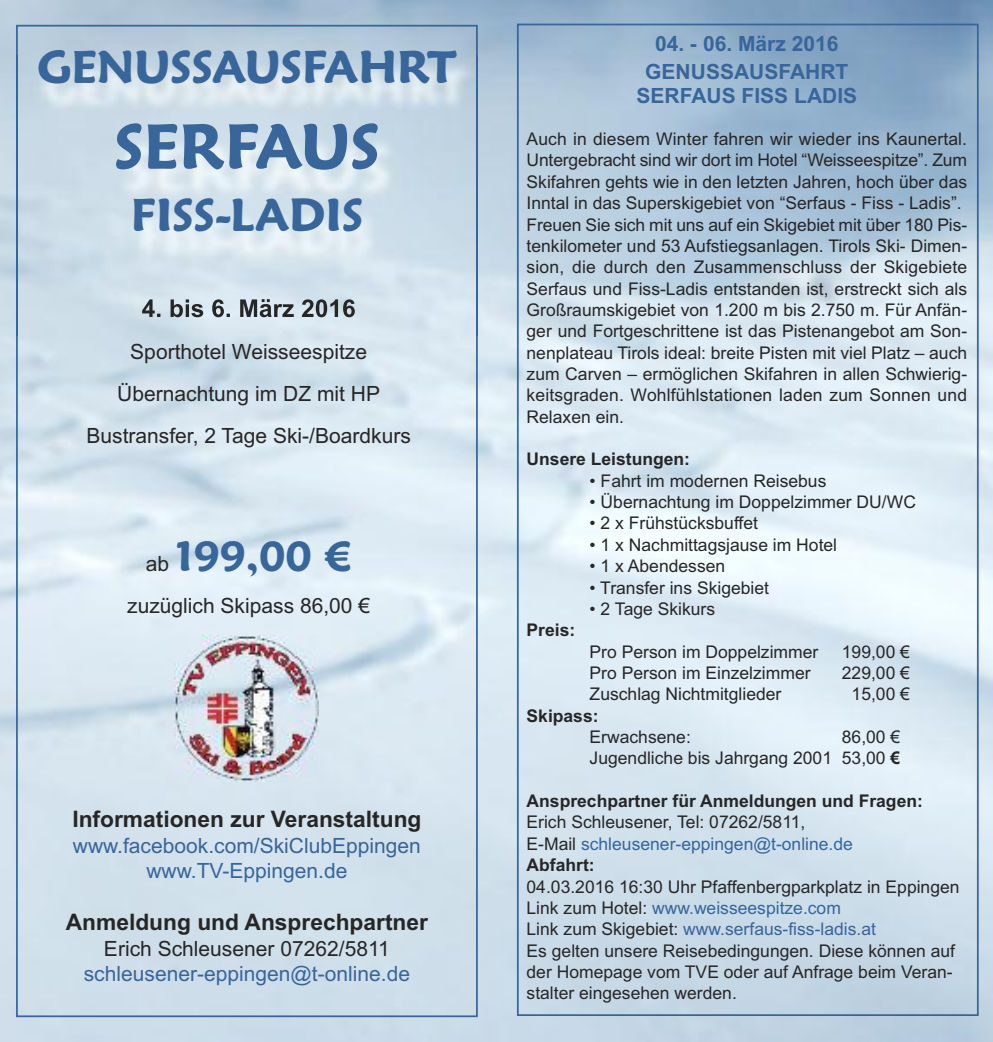
<style>
.page{position:relative;width:993px;height:1042px;background:#fff}
.page>*{position:absolute;margin:0;border:0;box-sizing:border-box;transform-origin:0 0}
.t1{font:600 63px "Maiandra GD";color:#38659a}
.t2{font:600 45.5px "Maiandra GD";color:#38659a}
.t3{font:600 42px "Maiandra GD";color:#38659a}
.t4{font:700 22.75px "Arial";color:#272627}
.t5{font:21px/42px "Arial";color:#272627;text-align:center}
.t6{font:21px/25.2px "Arial";color:#38659a;text-align:center}
.t7{font:700 21px/28px "Arial";color:#38659a;text-align:center}
.t8{font:17.5px/21.3px "Arial";color:#272627}
.t9{font:700 17.5px "Arial";color:#272627}
.s1{font-family:"Arial";font-weight:400;font-size:21px;color:#272627}
.s2{font-weight:700}
.s3{color:#38659a}
</style>
<div class="page">
<img style="left:0;top:0;width:992px;height:1042px">
<img style="left:0;top:55px;width:520px;height:280px">
<img style="left:476px;top:55px;width:1px;height:280px">
<img style="left:142px;top:299px;width:196px;height:18px">
<img style="left:174px;top:636px;width:144px;height:145px">
<h2 class="t2" style="left:37px;top:41px;width:421px">GENUSSAUSFAHRT</h2>
<h1 class="t1" style="left:114px;top:110px;width:267px">SERFAUS</h1>
<h2 class="t2" style="left:131px;top:189px;width:234px">FISS-LADIS</h2>
<p class="t5" style="left:86px;top:331px;width:326px">Sporthotel Weisseespitze<br>Übernachtung im DZ mit HP<br>Bustransfer, 2 Tage Ski-/Boardkurs</p>
<h3 class="t3" style="left:146px;top:532px;width:207px"><span class="s1">ab</span> 199,00 €</h3>
<p class="t5" style="left:127px;top:584px;width:244px">zuzüglich Skipass 86,00 €</p>
<h3 class="t4" style="left:72px;top:806px;width:350px">Informationen zur Veranstaltung</h3>
<p class="t6" style="left:73px;top:833px;width:349px">www.facebook.com/SkiClubEppingen www.TV-Eppingen.de</p>
<h3 class="t4" style="left:66px;top:909px;width:363px">Anmeldung und Ansprechpartner</h3>
<p class="t5" style="left:104px;top:927px;width:287px">Erich Schleusener 07262/5811</p>
<p class="t6" style="left:84px;top:961px;width:328px">schleusener-eppingen@t-online.de</p>
<p class="t7" style="left:645px;top:29px;width:205px">04. - 06. März 2016<br>GENUSSAUSFAHRT</p>
<p class="t7" style="left:636px;top:82px;width:222px">SERFAUS FISS LADIS</p>
<p class="t8" style="left:526px;top:128px;width:442px">Auch in diesem Winter fahren wir wieder ins Kaunertal.<br>Untergebracht sind wir dort im Hotel “Weisseespitze”. Zum Skifahren gehts wie in den letzten Jahren, hoch über das Inntal in das Superskigebiet von “Serfaus - Fiss - Ladis”.<br>Freuen Sie sich mit uns auf ein Skigebiet mit über 180 Pis&shy;tenkilometer und 53 Aufstiegsanlagen. Tirols Ski- Dimen&shy;sion, die durch den Zusammenschluss der Skigebiete Serfaus und Fiss-Ladis entstanden ist, erstreckt sich als Großraumskigebiet von 1.200 m bis 2.750 m. Für Anfän&shy;ger und Fortgeschrittene ist das Pistenangebot am Son&shy;nenplateau Tirols ideal: breite Pisten mit viel Platz – auch zum Carven – ermöglichen Skifahren in allen Schwierig&shy;keitsgraden. Wohlfühlstationen laden zum Sonnen und Relaxen ein.</p>
<p class="t9" style="left:526px;top:449px;width:165px">Unsere Leistungen:</p>
<p class="t8" style="left:589px;top:470px;width:238px">• Fahrt im modernen Reisebus</p>
<p class="t8" style="left:589px;top:491px;width:328px">• Übernachtung im Doppelzimmer DU/WC</p>
<p class="t8" style="left:589px;top:513px;width:170px">• 2 x Frühstücksbuffet</p>
<p class="t8" style="left:589px;top:534px;width:249px">• 1 x Nachmittagsjause im Hotel</p>
<p class="t8" style="left:589px;top:555px;width:137px">• 1 x Abendessen</p>
<p class="t8" style="left:589px;top:577px;width:181px">• Transfer ins Skigebiet</p>
<p class="t8" style="left:589px;top:598px;width:127px">• 2 Tage Skikurs</p>
<p class="t9" style="left:526px;top:620px;width:50px">Preis:</p>
<p class="t8" style="left:589px;top:641px;width:230px">Pro Person im Doppelzimmer</p>
<p class="t8" style="left:841px;top:641px;width:70px">199,00 €</p>
<p class="t8" style="left:589px;top:662px;width:222px">Pro Person im Einzelzimmer</p>
<p class="t8" style="left:841px;top:662px;width:70px">229,00 €</p>
<p class="t8" style="left:589px;top:683px;width:193px">Zuschlag Nichtmitglieder</p>
<p class="t8" style="left:851px;top:683px;width:60px">15,00 €</p>
<p class="t9" style="left:526px;top:705px;width:73px">Skipass:</p>
<p class="t8" style="left:589px;top:726px;width:103px">Erwachsene:</p>
<p class="t8" style="left:589px;top:726px;width:312px;text-align:right">86,00 €<br>Jugendliche bis Jahrgang 2001 53,00 <span class="s2">€</span></p>
<p class="t9" style="left:526px;top:791px;width:398px">Ansprechpartner für Anmeldungen und Fragen:</p>
<p class="t8" style="left:526px;top:812px;width:328px">Erich Schleusener, Tel: 07262/5811,<br>E-Mail <span class="s3">schleusener-eppingen@t-online.de<br></span><span class="s2">Abfahrt:</span></p>
<p class="t8" style="left:526px;top:876px;width:434px">04.03.2016 16:30 Uhr Pfaffenbergparkplatz in Eppingen Link zum Hotel: <span class="s3">www.weisseespitze.com<br></span>Link zum Skigebiet: <span class="s3">www.serfaus-fiss-ladis.at<br></span>Es gelten unsere Reisebedingungen. Diese können auf der Homepage vom TVE oder auf Anfrage beim Veran&shy;stalter eingesehen werden.</p>
</div>
